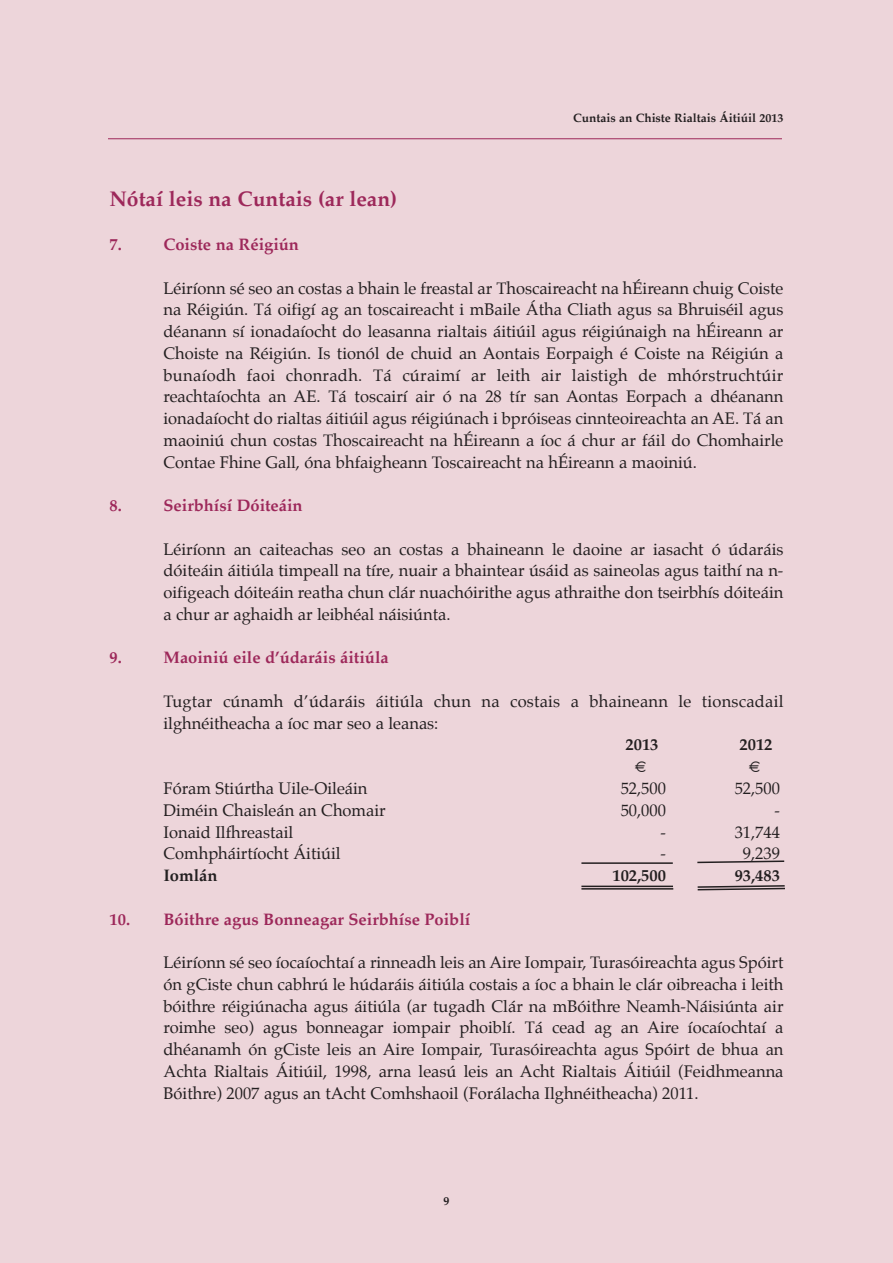
<style>
.page{position:relative;width:893px;height:1263px;background:#edd5da}
.page>*{position:absolute;margin:0;border:0;box-sizing:border-box;transform-origin:0 0}
.t1{font:700 21px "Palatino";color:#9d285a}
.t2{font:16.5px/21.8px "Palatino";color:#231f20;text-align:justify}
.t3{font:700 16.5px "Palatino";color:#9d285a}
.t4{font:700 16.5px "Palatino";color:#231f20}
.t5{font:700 12px "Palatino";color:#231f20}
</style>
<div class="page">
<hr style="left:108px;top:138px;width:674px;height:1px;background:#9d285a">
<hr style="left:581px;top:862px;width:92px;height:2px;background:#231f20">
<hr style="left:581px;top:885px;width:92px;height:2px;background:#231f20">
<hr style="left:581px;top:888px;width:92px;height:1px;background:#231f20">
<svg style="left:697px;top:860px;width:88px;height:4px"></svg>
<svg style="left:697px;top:885px;width:88px;height:6px"></svg>
<p class="t5" style="left:573px;top:112px;width:212px">Cuntais an Chiste Rialtais Áitiúil 2013</p>
<p class="t1" style="left:109px;top:189px;width:289px">Nótaí leis na Cuntais (ar lean)</p>
<p class="t3" style="left:109px;top:237px;width:14px">7.</p>
<p class="t3" style="left:163px;top:237px;width:137px">Coiste na Réigiún</p>
<p class="t2" style="left:163px;top:278px;width:621px">Léiríonn sé seo an costas a bhain le freastal ar Thoscaireacht na hÉireann chuig Coiste na Réigiún. Tá oifigí ag an toscaireacht i mBaile Átha Cliath agus sa Bhruiséil agus déanann sí ionadaíocht do leasanna rialtais áitiúil agus réigiúnaigh na hÉireann ar Choiste na Réigiún. Is tionól de chuid an Aontais Eorpaigh é Coiste na Réigiún a bunaíodh faoi chonradh. Tá cúraimí ar leith air laistigh de mhórstruchtúir reachtaíochta an AE. Tá toscairí air ó na 28 tír san Aontas Eorpach a dhéanann ionadaíocht do rialtas áitiúil agus réigiúnach i bpróiseas cinnteoireachta an AE. Tá an maoiniú chun costas Thoscaireacht na hÉireann a íoc á chur ar fáil do Chomhairle Contae Fhine Gall, óna bhfaigheann Toscaireacht na hÉireann a maoiniú.</p>
<p class="t3" style="left:109px;top:498px;width:14px">8.</p>
<p class="t3" style="left:163px;top:498px;width:141px">Seirbhísí Dóiteáin</p>
<p class="t2" style="left:163px;top:539px;width:621px">Léiríonn an caiteachas seo an costas a bhaineann le daoine ar iasacht ó údaráis dóiteáin áitiúla timpeall na tíre, nuair a bhaintear úsáid as saineolas agus taithí na n&shy;oifigeach dóiteáin reatha chun clár nuachóirithe agus athraithe don tseirbhís dóiteáin a chur ar aghaidh ar leibhéal náisiúnta.</p>
<p class="t3" style="left:109px;top:650px;width:14px">9.</p>
<p class="t3" style="left:163px;top:650px;width:227px">Maoiniú eile d’údaráis áitiúla</p>
<p class="t2" style="left:163px;top:692px;width:621px">Tugtar cúnamh d’údaráis áitiúla chun na costais a bhaineann le tionscadail ilghnéitheacha a íoc mar seo a leanas:</p>
<p class="t4" style="left:625px;top:737px;width:34px">2013</p>
<p class="t4" style="left:739px;top:737px;width:35px">2012</p>
<p class="t4" style="left:636px;top:759px;width:14px">€</p>
<p class="t4" style="left:750px;top:759px;width:14px">€</p>
<p class="t2" style="left:163px;top:779px;width:206px">Fóram Stiúrtha Uile-Oileáin</p>
<p class="t2" style="left:621px;top:779px;width:47px">52,500</p>
<p class="t2" style="left:735px;top:779px;width:47px">52,500</p>
<p class="t2" style="left:163px;top:800px;width:224px">Diméin Chaisleán an Chomair</p>
<p class="t2" style="left:621px;top:800px;width:47px">50,000</p>
<p class="t2" style="left:775px;top:800px;width:7px">-</p>
<p class="t2" style="left:163px;top:822px;width:131px">Ionaid Ilfhreastail</p>
<p class="t2" style="left:661px;top:822px;width:7px">-</p>
<p class="t2" style="left:735px;top:822px;width:47px">31,744</p>
<p class="t2" style="left:163px;top:844px;width:179px">Comhpháirtíocht Áitiúil</p>
<p class="t2" style="left:661px;top:844px;width:7px">-</p>
<p class="t2" style="left:743px;top:844px;width:39px">9,239</p>
<p class="t4" style="left:163px;top:867px;width:56px">Iomlán</p>
<p class="t4" style="left:612px;top:867px;width:55px">102,500</p>
<p class="t4" style="left:735px;top:867px;width:47px">93,483</p>
<p class="t3" style="left:109px;top:911px;width:362px">10. Bóithre agus Bonneagar Seirbhíse Poiblí</p>
<p class="t2" style="left:163px;top:953px;width:621px">Léiríonn sé seo íocaíochtaí a rinneadh leis an Aire Iompair, Turasóireachta agus Spóirt ón gCiste chun cabhrú le húdaráis áitiúla costais a íoc a bhain le clár oibreacha i leith bóithre réigiúnacha agus áitiúla (ar tugadh Clár na mBóithre Neamh-Náisiúnta air roimhe seo) agus bonneagar iompair phoiblí. Tá cead ag an Aire íocaíochtaí a dhéanamh ón gCiste leis an Aire Iompair, Turasóireachta agus Spóirt de bhua an Achta Rialtais Áitiúil, 1998, arna leasú leis an Acht Rialtais Áitiúil (Feidhmeanna Bóithre) 2007 agus an tAcht Comhshaoil (Forálacha Ilghnéitheacha) 2011.</p>
<p class="t5" style="left:443px;top:1195px;width:7px">9</p>
</div>
